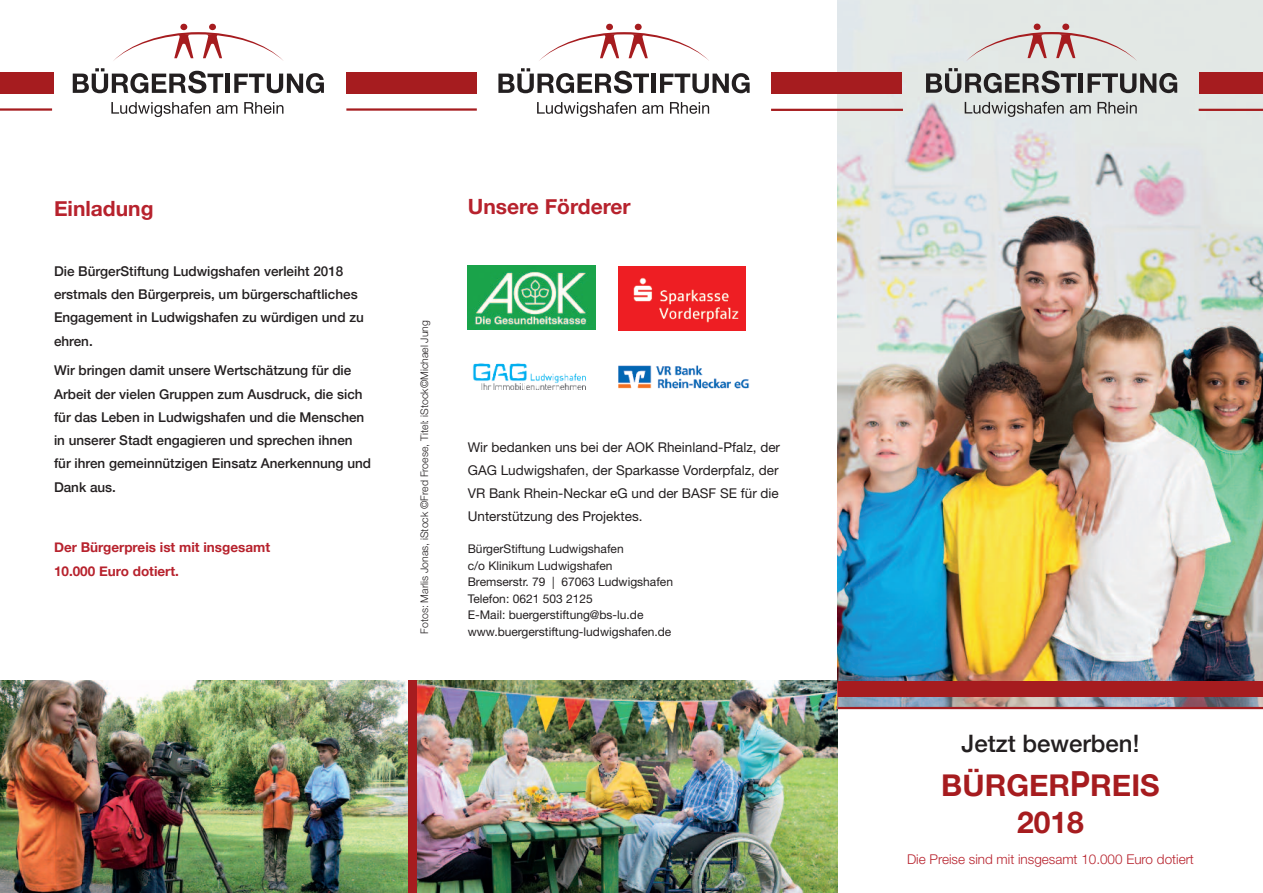
<style>
.page{position:relative;width:1263px;height:893px;background:#fff}
.page>*{position:absolute;margin:0;border:0;box-sizing:border-box;transform-origin:0 0}
.t1{font:700 30px/37.5px "Helvetica Neue";color:#a61c1f;text-align:center}
.t2{font:500 24px "Helvetica Neue";color:#231f20}
.t3{font:700 21px "Helvetica Neue";color:#b7222d}
.t4{font:500 13.5px/23.2px "Helvetica Neue";color:#231f20}
.t5{font:13.5px/23.2px "Helvetica Neue";color:#231f20;text-align:justify}
.t6{font:700 13.5px/23.2px "Helvetica Neue";color:#b7222d}
.t7{font:300 13.5px "Helvetica Neue";color:#b7222d}
.t8{font:12px/16.5px "Helvetica Neue";color:#231f20}
.t9{font:300 10.5px "Helvetica Neue";color:#231f20}
.s1{font-family:"Novel Sans Pro"}
.s2{font-size:34.5px}
</style>
<div class="page">
<img style="left:0;top:680px;width:408px;height:213px">
<img style="left:417px;top:680px;width:421px;height:213px">
<svg style="left:498px;top:68px;width:151px;height:25px"></svg>
<hr style="left:651px;top:74px;width:4px;height:19px;background:#231f20">
<svg style="left:660px;top:73px;width:90px;height:20px"></svg>
<svg style="left:537px;top:102px;width:99px;height:15px"></svg>
<svg style="left:642px;top:105px;width:21px;height:9px"></svg>
<svg style="left:670px;top:102px;width:39px;height:12px"></svg>
<svg style="left:539px;top:24px;width:170px;height:37px"></svg>
<hr style="left:346px;top:108px;width:131px;height:3px;background:#a61c1f">
<div style="left:346px;top:72px;width:130px;height:22px;background:#a61c1f"></div>
<svg style="left:73px;top:68px;width:150px;height:25px"></svg>
<hr style="left:226px;top:74px;width:4px;height:19px;background:#231f20">
<svg style="left:234px;top:73px;width:90px;height:20px"></svg>
<svg style="left:111px;top:102px;width:99px;height:15px"></svg>
<svg style="left:216px;top:105px;width:21px;height:9px"></svg>
<svg style="left:244px;top:102px;width:39px;height:12px"></svg>
<svg style="left:113px;top:24px;width:170px;height:37px"></svg>
<hr style="left:0;top:108px;width:52px;height:3px;background:#a61c1f">
<div style="left:0;top:72px;width:54px;height:22px;background:#a61c1f"></div>
<div style="left:408px;top:680px;width:9px;height:213px;background:#a61c1f"></div>
<img style="left:838px;top:0;width:425px;height:707px">
<hr style="left:771px;top:109px;width:132px;height:2px;background:#a61c1f">
<div style="left:771px;top:73px;width:130px;height:21px;background:#a61c1f"></div>
<div style="left:1199px;top:73px;width:64px;height:21px;background:#a61c1f"></div>
<hr style="left:1199px;top:109px;width:64px;height:2px;background:#a61c1f">
<svg style="left:926px;top:68px;width:150px;height:25px;background:#929493"></svg>
<hr style="left:1079px;top:73px;width:4px;height:20px;background:#231f20">
<svg style="left:1087px;top:73px;width:90px;height:20px;background:#888887"></svg>
<svg style="left:965px;top:102px;width:99px;height:15px"></svg>
<svg style="left:1070px;top:105px;width:21px;height:9px"></svg>
<svg style="left:1097px;top:102px;width:40px;height:12px"></svg>
<svg style="left:966px;top:24px;width:171px;height:37px;background:#dbd0ce"></svg>
<div style="left:838px;top:689px;width:424px;height:28px;background:#fff;opacity:.31"></div>
<div style="left:838px;top:681px;width:425px;height:16px;background:#a61c1f"></div>
<hr style="left:838px;top:707px;width:425px;height:2px;background:#a61c1f">
<img style="left:468px;top:266px;width:127px;height:63px">
<img style="left:473px;top:363px;width:113px;height:27px">
<img style="left:618px;top:365px;width:131px;height:24px">
<img style="left:618px;top:267px;width:128px;height:63px">
<h3 class="t3" style="left:54px;top:195px;width:101px">einladung</h3>
<p class="t4" style="left:54px;top:259px;width:311px">Die BürgerStiftung Ludwigshafen verleiht 2018 erstmals den Bürgerpreis, um bürgerschaftliches Engagement in Ludwigshafen zu würdigen und zu ehren.</p>
<p class="t4" style="left:54px;top:359px;width:319px">Wir bringen damit unsere Wertschätzung für die Arbeit der vielen Gruppen zum Ausdruck, die sich für das Leben in Ludwigshafen und die Menschen in unserer Stadt engagieren und sprechen ihnen für ihren gemeinnützigen Einsatz Anerkennung und Dank aus.</p>
<p class="t6" style="left:54px;top:536px;width:218px">Der Bürgerpreis ist mit insgesamt<br>10.000 euro dotiert.</p>
<h3 class="t3" style="left:468px;top:193px;width:164px">Unsere Förderer</h3>
<p class="t9" style="left:418px;top:634px;width:315px;rotate:-90deg">Fotos: Marlis Jonas, iStock ©Fred Froese, Titel: iStock©Michael Jung</p>
<p class="t5" style="left:468px;top:435px;width:314px">Wir bedanken uns bei der AOK Rheinland-Pfalz, der GAG Ludwigshafen, der Sparkasse Vorderpfalz, der VR Bank Rhein-Neckar eG und der BASF SE für die Unterstützung des Projektes.</p>
<p class="t8" style="left:468px;top:540px;width:207px">BürgerStiftung Ludwigshafen<br>c/o Klinikum Ludwigshafen<br>Bremserstr. 79 <span class="s1">|</span> 67063 Ludwigshafen<br>Telefon: 0621 503 2125<br>E-Mail: buergerstiftung@bs-lu.de www.buergerstiftung-ludwigshafen.de</p>
<h2 class="t2" style="left:961px;top:729px;width:179px">Jetzt bewerben!</h2>
<h1 class="t1" style="left:941px;top:766px;width:220px">BüRgeR<span class="s2">P</span>Reis<br>2018</h1>
<p class="t7" style="left:907px;top:851px;width:288px">Die Preise sind mit insgesamt 10.000 Euro dotiert</p>
</div>
